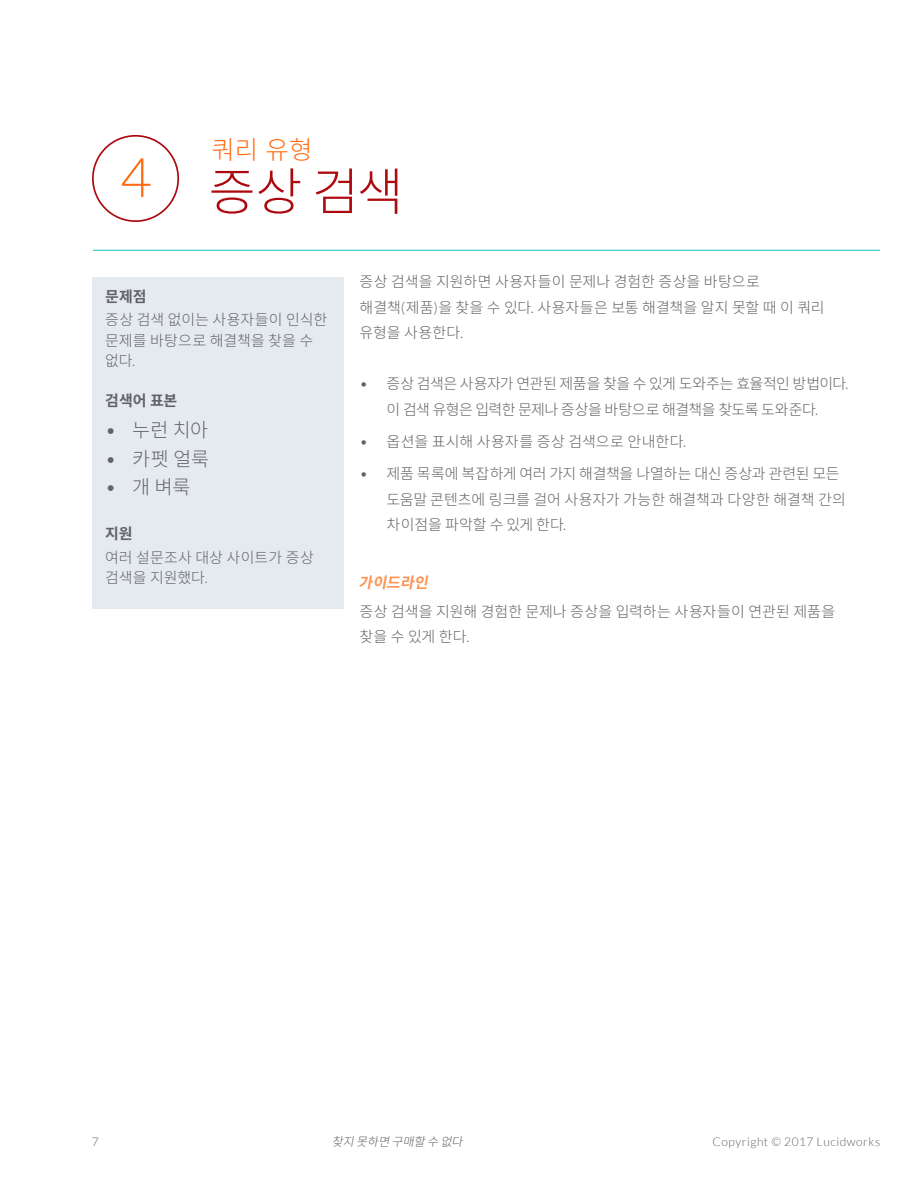
<style>
.page{position:relative;width:918px;height:1188px;background:#fff}
.page>*{position:absolute;margin:0;border:0;box-sizing:border-box;transform-origin:0 0}
.Header__Red{font:300 54.45px "Lato";color:#ff6d14}
.Header__Red-2{font:300 51px "Noto Sans KR";color:#ac0a0f}
.Header__Red-3{font:300 25.5px "Noto Sans KR";color:#ff6d14}
.t1{font:300 19.5px "Noto Sans KR";letter-spacing:-.015em;color:#636366}
.Body_Copy{font:300 15px/25.5px "Noto Sans KR";letter-spacing:-.005em;color:#636366}
.Body_Copy-2{font:300 15px/25.5px "Noto Sans KR";letter-spacing:-.03em;color:#636366;text-align:center}
.Body_Copy-3{font:300 15px "Noto Sans KR";letter-spacing:.015em;color:#636366}
.Body_Copy-4{font:700 15px "Noto Sans KR";letter-spacing:-.005em;color:#636366}
.Body_Copy-5{font:italic 700 15px "Noto Sans KR";color:#ff924f}
.t2{font:300 12px "Lato";letter-spacing:.045em;color:#636366}
.t3{font:italic 300 12px "Noto Sans KR";color:#636366}
.s1{font-family:"Lato"}
</style>
<div class="page">
<div style="left:92px;top:135px;width:87px;height:87px;border:2px solid #ac0a0f;border-radius:50%"></div>
<div style="left:92px;top:277px;width:252px;height:332px;background:#e4eaf0"></div>
<hr style="left:93px;top:250px;width:787px;height:1px;background:#13c5bb">
<p class="Header__Red-3" style="left:211px;top:135px;width:103px">쿼리 유형</p>
<p class="Header__Red" style="left:120px;top:148px;width:33px">4</p>
<p class="Header__Red-2" style="left:209px;top:163px;width:196px">증상 검색</p>
<p class="Body_Copy-4" style="left:105px;top:288px;width:43px">문제점</p>
<p class="Body_Copy" style="left:105px;top:310px;width:224px;line-height:20.2px">증상 검색 없이는 사용자들이 인식한 문제를 바탕으로 해결책을 찾을 수 없다<span class="s1">.</span></p>
<p class="Body_Copy-4" style="left:105px;top:392px;width:74px">검색어 표본</p>
<p class="t1" style="left:105px;top:419px;width:104px"><span class="s1">•</span> 누런 치아</p>
<p class="t1" style="left:105px;top:448px;width:105px"><span class="s1">•</span> 카펫 얼룩</p>
<p class="t1" style="left:105px;top:476px;width:87px"><span class="s1">•</span> 개 벼룩</p>
<p class="Body_Copy-4" style="left:105px;top:525px;width:29px">지원</p>
<p class="Body_Copy" style="left:105px;top:547px;width:210px;line-height:20.2px">여러 설문조사 대상 사이트가 증상 검색을 지원했다<span class="s1">.</span></p>
<p class="Body_Copy" style="left:360px;top:269px;width:467px">증상 검색을 지원하면 사용자들이 문제나 경험한 증상을 바탕으로 해결책<span class="s1">(</span>제품<span class="s1">)</span>을 찾을 수 있다<span class="s1">.</span> 사용자들은 보통 해결책을 알지 못할 때 이 쿼리 유형을 사용한다<span class="s1">.</span></p>
<p class="Body_Copy-2" style="left:360px;top:371px;width:490px"><span class="s1">•</span> 증상 검색은 사용자가 연관된 제품을 찾을 수 있게 도와주는 효율적인 방법이다<span class="s1">. </span>이 검색 유형은 입력한 문제나 증상을 바탕으로 해결책을 찾도록 도와준다<span class="s1">.</span></p>
<p class="Body_Copy-3" style="left:360px;top:433px;width:328px"><span class="s1">•</span> 옵션을 표시해 사용자를 증상 검색으로 안내한다<span class="s1">.</span></p>
<p class="Body_Copy" style="left:387px;top:461px;width:461px;text-indent:-27px"><span class="s1">•</span> 제품 목록에 복잡하게 여러 가지 해결책을 나열하는 대신 증상과 관련된 모든 도움말 콘텐츠에 링크를 걸어 사용자가 가능한 해결책과 다양한 해결책 간의 차이점을 파악할 수 있게 한다<span class="s1">.</span></p>
<p class="Body_Copy-5" style="left:359px;top:574px;width:79px">가이드라인</p>
<p class="Body_Copy" style="left:360px;top:599px;width:477px">증상 검색을 지원해 경험한 문제나 증상을 입력하는 사용자들이 연관된 제품을 찾을 수 있게 한다<span class="s1">.</span></p>
<p class="t2" style="left:92px;top:1135px;width:8px">7</p>
<p class="t3" style="left:332px;top:1135px;width:138px">찾지 못하면 구매할 수 없다</p>
<p class="t2" style="left:712px;top:1135px;width:169px">Copyright © 2017 Lucidworks</p>
</div>
